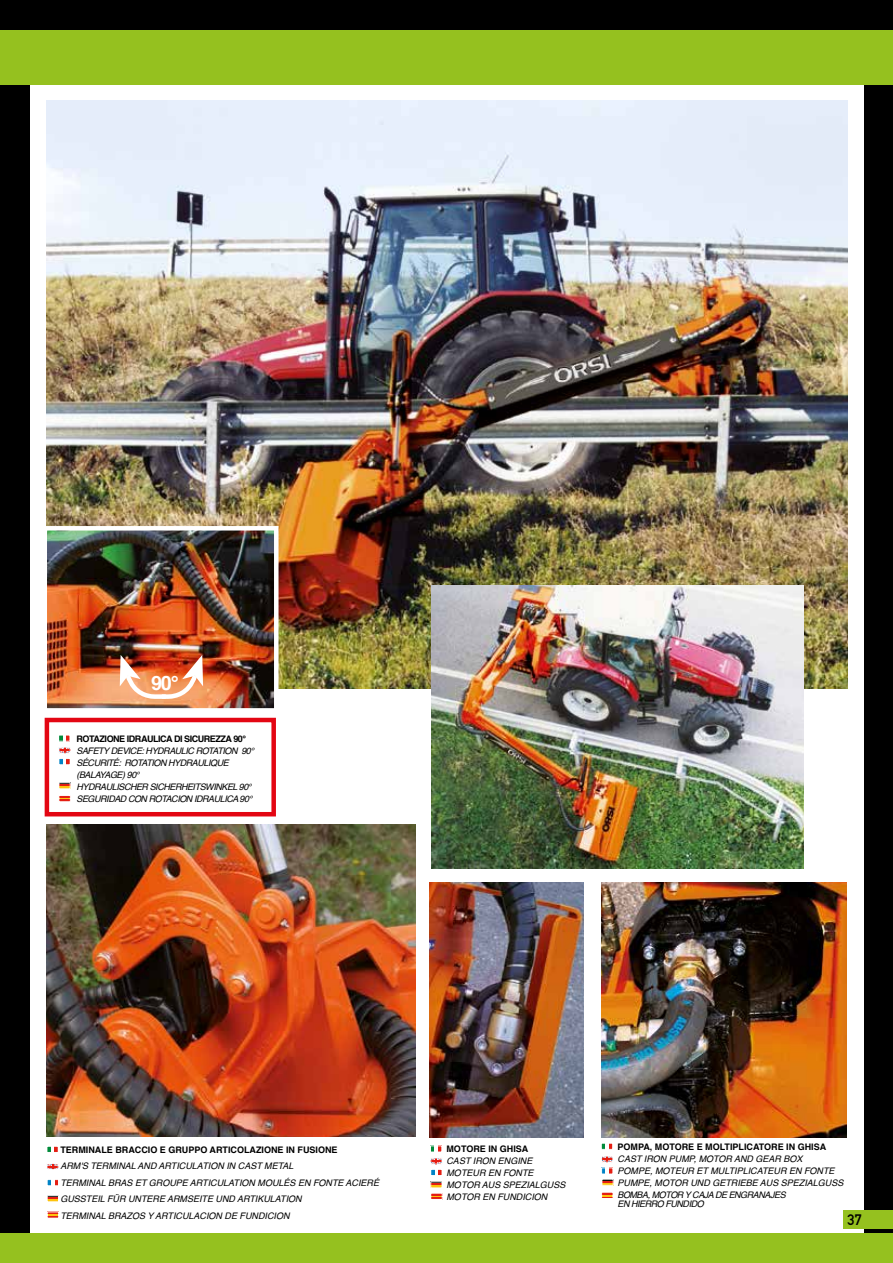
<style>
.page{position:relative;width:893px;height:1263px;background:#000}
.page>*{position:absolute;margin:0;border:0;box-sizing:border-box;transform-origin:0 0}
.t1{font:700 19.65px "Helvetica";color:#fff}
.t2{font:15px "DIN Mittelschrift";color:#000}
.t3{font:italic 9px/12px "Helvetica";color:#000}
.t4{font:italic 9px/12px "Helvetica";letter-spacing:-.05em;color:#000}
.t5{font:700 9px "Helvetica";color:#000}
.t6{font:700 9px "Helvetica";letter-spacing:-.05em;color:#000}
</style>
<div class="page">
<div style="left:30px;top:60px;width:833px;height:1190px;background:#fff"></div>
<div style="left:0;top:30px;width:893px;height:54px;background:#95c11f"></div>
<div style="left:0;top:1233px;width:893px;height:30px;background:#95c11f"></div>
<img style="left:47px;top:825px;width:369px;height:311px">
<svg style="left:49px;top:1165px;width:7px;height:3px"></svg>
<div style="left:47px;top:1163px;width:11px;height:7px;border:1px solid #fff"></div>
<div style="left:47px;top:1146px;width:11px;height:6px;border:1px solid #fff"></div>
<svg style="left:49px;top:1181px;width:8px;height:3px"></svg>
<div style="left:47px;top:1179px;width:12px;height:7px;border:1px solid #fff"></div>
<svg style="left:49px;top:1197px;width:8px;height:3px"></svg>
<div style="left:47px;top:1195px;width:12px;height:7px;border:1px solid #fff"></div>
<svg style="left:49px;top:1214px;width:8px;height:2px"></svg>
<div style="left:47px;top:1212px;width:12px;height:6px;border:1px solid #fff"></div>
<img style="left:602px;top:882px;width:244px;height:255px">
<div style="left:430px;top:1146px;width:12px;height:6px;border:1px solid #fff"></div>
<svg style="left:431px;top:1158px;width:11px;height:16px"></svg>
<div style="left:431px;top:1169px;width:11px;height:7px;border:1px solid #fff"></div>
<div style="left:431px;top:1181px;width:11px;height:7px;border:1px solid #fff"></div>
<svg style="left:431px;top:1182px;width:11px;height:15px"></svg>
<svg style="left:603px;top:1158px;width:8px;height:2px"></svg>
<div style="left:601px;top:1156px;width:12px;height:6px;border:1px solid #fff"></div>
<div style="left:601px;top:1143px;width:12px;height:6px;border:1px solid #fff"></div>
<div style="left:601px;top:1168px;width:12px;height:6px;border:1px solid #fff"></div>
<svg style="left:603px;top:1194px;width:8px;height:3px"></svg>
<div style="left:601px;top:1192px;width:12px;height:7px;border:1px solid #fff"></div>
<svg style="left:602px;top:1168px;width:11px;height:15px"></svg>
<img style="left:429px;top:882px;width:154px;height:255px">
<img style="left:47px;top:101px;width:800px;height:588px">
<img style="left:432px;top:585px;width:372px;height:283px">
<div style="left:843px;top:1211px;width:50px;height:18px;background:#95c11f"></div>
<div style="left:45px;top:718px;width:231px;height:98px;background:#fff;border:4px solid #e30613"></div>
<div style="left:58px;top:735px;width:12px;height:6px;border:1px solid #fff"></div>
<svg style="left:59px;top:747px;width:11px;height:16px"></svg>
<div style="left:59px;top:758px;width:11px;height:7px;border:1px solid #fff"></div>
<svg style="left:61px;top:784px;width:7px;height:3px"></svg>
<div style="left:59px;top:782px;width:11px;height:7px;border:1px solid #fff"></div>
<svg style="left:61px;top:797px;width:8px;height:3px"></svg>
<div style="left:59px;top:795px;width:12px;height:7px;border:1px solid #fff"></div>
<img style="left:48px;top:531px;width:226px;height:177px">
<div style="left:43px;top:526px;width:236px;height:187px;border:4px solid #fff"></div>
<img style="left:120px;top:655px;width:83px;height:46px">
<h1 class="t1" style="left:151px;top:667px;width:29px">90°</h1>
<p class="t6" style="left:77px;top:731px;width:171px">ROTAZIONE IDRAULICA DI SICUREZZA 90°</p>
<p class="t4" style="left:77px;top:745px;width:179px">SAFETY DEVICE: HYDRAULIC ROTATION 90°<br>SÉCURITÉ: ROTATION HYDRAULIQUE (BALAYAGE) 90°<br>HYDRAULISCHER SICHERHEITSWINKEL 90°<br>SEGURIDAD CON ROTACION IDRAULICA 90°</p>
<p class="t5" style="left:60px;top:1142px;width:279px">TERMINALE BRACCIO E GRUPPO ARTICOLAZIONE IN FUSIONE</p>
<p class="t3" style="left:60px;top:1158px;width:320px;line-height:16.5px">ARM'S TERMINAL AND ARTICULATION IN CAST METAL<br>TERMINAL BRAS ET GROUPE ARTICULATION MOULÉS EN FONTE ACIERÉ GUSSTEIL FÜR UNTERE ARMSEITE UND ARTIKULATION<br>TERMINAL BRAZOS Y ARTICULACION DE FUNDICION</p>
<p class="t5" style="left:446px;top:1141px;width:83px">MOTORE IN GHISA</p>
<p class="t3" style="left:446px;top:1155px;width:120px">CAST IRON ENGINE<br>MOTEUR EN FONTE<br>MOTOR AUS SPEZIALGUSS<br>MOTOR EN FUNDICION</p>
<p class="t5" style="left:617px;top:1140px;width:210px">POMPA, MOTORE E MOLTIPLICATORE IN GHISA</p>
<p class="t3" style="left:617px;top:1153px;width:227px">CAST IRON PUMP, MOTOR AND GEAR BOX<br>POMPE, MOTEUR ET MULTIPLICATEUR EN FONTE PUMPE, MOTOR UND GETRIEBE AUS SPEZIALGUSS BOMBA, MOTOR Y CAJA DE ENGRANAJES</p>
<p class="t4" style="left:617px;top:1198px;width:88px">EN HIERRO FUNDIDO</p>
<h2 class="t2" style="left:847px;top:1211px;width:16px">37</h2>
</div>
